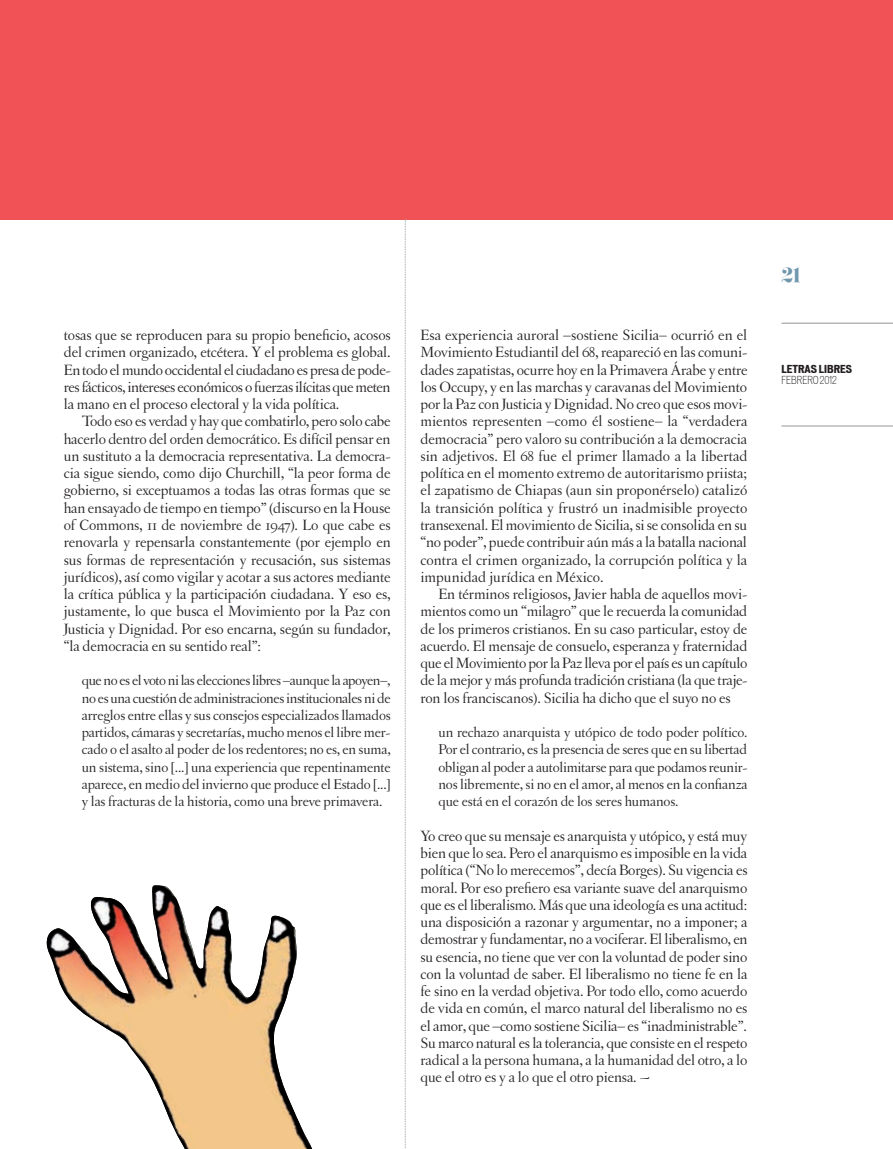
<style>
.page{position:relative;width:893px;height:1149px;background:#fff}
.page>*{position:absolute;margin:0;border:0;box-sizing:border-box;transform-origin:0 0}
.t1{font:18px "Eloquent JF";color:#7097ae}
.t2{font:15.75px/17.2px "Letras Oldstyle";letter-spacing:-.01em;color:#231f20;text-align:justify}
.t3{font:15px/17.2px "Letras Oldstyle";letter-spacing:-.01em;color:#231f20;text-align:justify}
.t4{font:700 expanded 10.5px "Vonnes";color:#231f20}
.t5{font:300 condensed 10.5px "Vonnes";color:#231f20}
</style>
<div class="page">
<hr style="left:781px;top:425px;width:112px;height:1px;background:#939598">
<hr style="left:781px;top:323px;width:112px;height:1px;background:#939598">
<div style="left:0;top:0;width:893px;height:219px;background:#f05255"></div>
<svg style="left:405px;top:219px;width:1px;height:930px"></svg>
<img style="left:47px;top:885px;width:265px;height:263px">
<p class="t2" style="left:64px;top:326px;width:328px">tosas que se reproducen para su propio beneficio, acosos del crimen organizado, etcétera. Y el problema es global.<br>En todo el mundo occidental el ciudadano es presa de pode&shy;res fácticos, intereses económicos o fuerzas ilícitas que meten la mano en el proceso electoral y la vida política.</p>
<p class="t2" style="left:64px;top:412px;width:328px;text-indent:18px">Todo eso es verdad y hay que combatirlo, pero solo cabe hacerlo dentro del orden democrático. Es difícil pensar en un sustituto a la democracia representativa. La democra&shy;cia sigue siendo, como dijo Churchill, “la peor forma de gobierno, si exceptuamos a todas las otras formas que se han ensayado de tiempo en tiempo” (discurso en la House of Commons, 11 de noviembre de 1947). Lo que cabe es renovarla y repensarla constantemente (por ejemplo en sus formas de representación y recusación, sus sistemas jurídicos), así como vigilar y acotar a sus actores mediante la crítica pública y la participación ciudadana. Y eso es, justamente, lo que busca el Movimiento por la Paz con Justicia y Dignidad. Por eso encarna, según su fundador, “la democracia en su sentido real”:</p>
<p class="t3" style="left:82px;top:671px;width:310px">que no es el voto ni las elecciones libres –aunque la apoyen–, no es una cuestión de administraciones institucionales ni de arreglos entre ellas y sus consejos especializados llamados partidos, cámaras y secretarías, mucho menos el libre mer&shy;cado o el asalto al poder de los redentores; no es, en suma, un sistema, sino [...] una experiencia que repentinamente aparece, en medio del invierno que produce el Estado [...] y las fracturas de la historia, como una breve primavera.</p>
<p class="t2" style="left:420px;top:326px;width:329px">Esa experiencia auroral –sostiene Sicilia– ocurrió en el Movimiento Estudiantil del 68, reapareció en las comuni&shy;dades zapatistas, ocurre hoy en la Primavera Árabe y entre los Occupy, y en las marchas y caravanas del Movimiento por la Paz con Justicia y Dignidad. No creo que esos movi&shy;mientos representen –como él sostiene– la “verdadera democracia” pero valoro su contribución a la democracia sin adjetivos. El 68 fue el primer llamado a la libertad política en el momento extremo de autoritarismo priista; el zapatismo de Chiapas (aun sin proponérselo) catalizó la transición política y frustró un inadmisible proyecto transexenal. El movimiento de Sicilia, si se consolida en su “no poder”, puede contribuir aún más a la batalla nacional contra el crimen organizado, la corrupción política y la impunidad jurídica en México.</p>
<p class="t2" style="left:420px;top:585px;width:329px;text-indent:18px">En términos religiosos, Javier habla de aquellos movi&shy;mientos como un “milagro” que le recuerda la comunidad de los primeros cristianos. En su caso particular, estoy de acuerdo. El mensaje de consuelo, esperanza y fraternidad que el Movimiento por la Paz lleva por el país es un capítulo de la mejor y más profunda tradición cristiana (la que traje&shy;ron los franciscanos). Sicilia ha dicho que el suyo no es</p>
<p class="t3" style="left:438px;top:723px;width:311px">un rechazo anarquista y utópico de todo poder político.<br>Por el contrario, es la presencia de seres que en su libertad obligan al poder a autolimitarse para que podamos reunir&shy;nos libremente, si no en el amor, al menos en la confianza que está en el corazón de los seres humanos.</p>
<p class="t2" style="left:420px;top:826px;width:329px">Yo creo que su mensaje es anarquista y utópico, y está muy bien que lo sea. Pero el anarquismo es imposible en la vida política (“No lo merecemos”, decía Borges). Su vigencia es moral. Por eso prefiero esa variante suave del anarquismo que es el liberalismo. Más que una ideología es una actitud: una disposición a razonar y argumentar, no a imponer; a demostrar y fundamentar, no a vociferar. El liberalismo, en su esencia, no tiene que ver con la voluntad de poder sino con la voluntad de saber. El liberalismo no tiene fe en la fe sino en la verdad objetiva. Por todo ello, como acuerdo de vida en común, el marco natural del liberalismo no es el amor, que –como sostiene Sicilia– es “inadministrable”.<br>Su marco natural es la tolerancia, que consiste en el respeto radical a la persona humana, a la humanidad del otro, a lo que el otro es y a lo que el otro piensa. ~</p>
<p class="t1" style="left:781px;top:262px;width:21px">21</p>
<p class="t4" style="left:781px;top:363px;width:72px">LETRAS LIBRES</p>
<p class="t5" style="left:781px;top:373px;width:57px">FEBRERO 2012</p>
</div>
